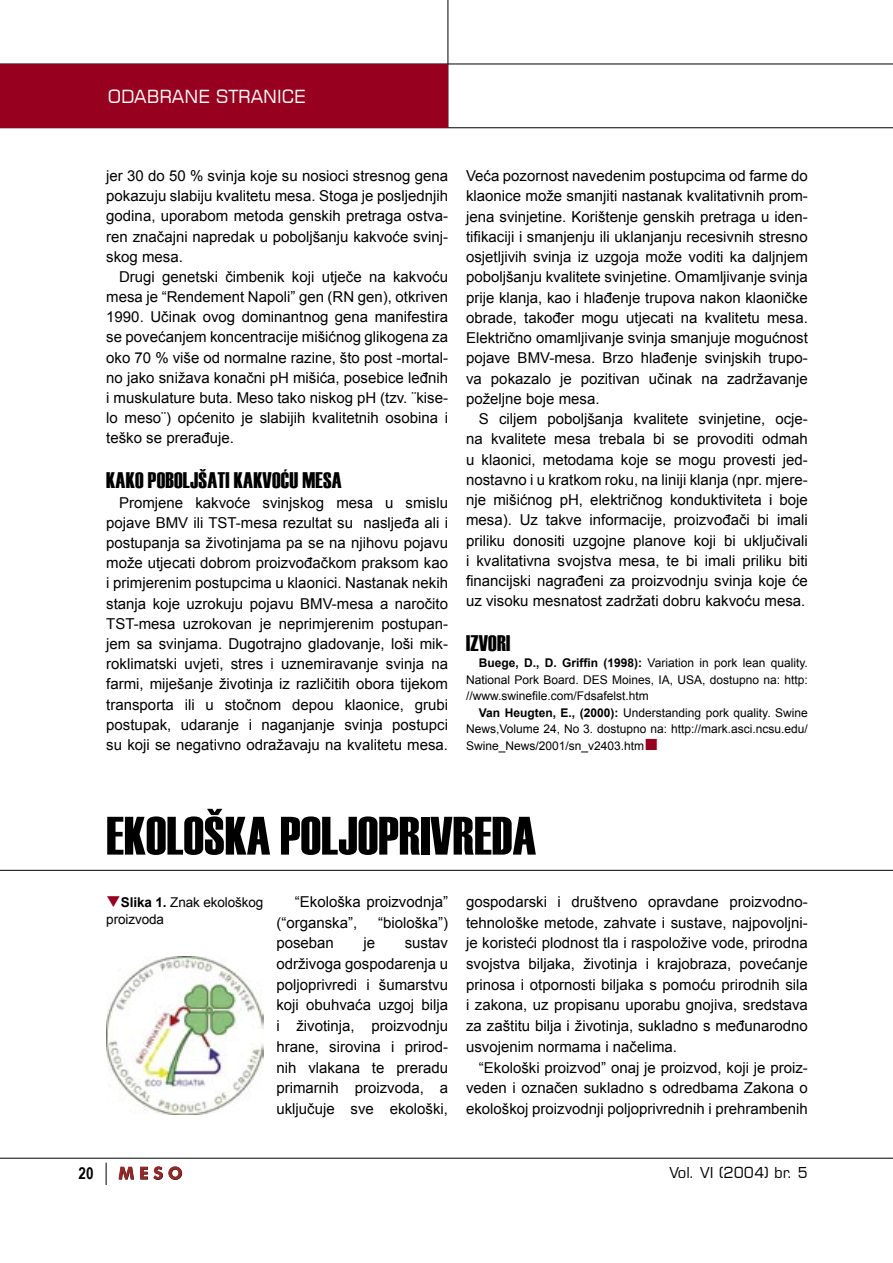
<style>
.page{position:relative;width:893px;height:1263px;background:#fff}
.page>*{position:absolute;margin:0;border:0;box-sizing:border-box;transform-origin:0 0}
.naslov_glavni{font:54px "Haettenschweiler";color:#000}
.naslov_u_tekstu{font:22.5px "Haettenschweiler";letter-spacing:.01em;color:#000}
.t1{font:18px "Square 721 BT";color:#fff}
.t2{font:700 16.5px "Arial Narrow";color:#000}
.tekst{font:15px/20.1px "Arial";color:#000;text-align:justify}
.t3{font:15px "Square 721 BT";color:#000}
.tekst_u_tablici{font:13.5px/16.2px "Arial";letter-spacing:-.01em;color:#000}
.literatura{font:12px/16.5px "Arial";color:#000;text-align:justify}
.s1{font-weight:700}
.s2{font-size:24px;color:#97001f}
.s3{color:#97001f}
</style>
<div class="page">
<hr style="left:0;top:1158px;width:893px;height:1px;background:#000">
<svg style="left:118px;top:1167px;width:16px;height:12px"></svg>
<svg style="left:140px;top:1166px;width:42px;height:14px"></svg>
<hr style="left:0;top:64px;width:893px;height:1px;background:#000">
<hr style="left:0;top:127px;width:893px;height:1px;background:#000">
<hr style="left:448px;top:0;width:1px;height:128px;background:#000">
<svg style="left:106px;top:1163px;width:1px;height:22px"></svg>
<div style="left:0;top:64px;width:448px;height:64px;background:#97001f"></div>
<hr style="left:0;top:870px;width:893px;height:1px;background:#000">
<img style="left:106px;top:957px;width:158px;height:157px">
<p class="t1" style="left:108px;top:85px;width:199px">ODABRANE STRANICE</p>
<p class="tekst" style="left:106px;top:166px;width:343px">jer 30 do 50 % svinja koje su nosioci stresnog gena pokazuju slabiju kvalitetu mesa. Stoga je posljednjih godina, uporabom metoda genskih pretraga ostva&shy;ren značajni napredak u poboljšanju kakvoće svinj&shy;skog mesa.</p>
<p class="tekst" style="left:106px;top:267px;width:343px;text-indent:13px">Drugi genetski čimbenik koji utječe na kakvoću mesa je “Rendement Napoli” gen (RN gen), otkriven 1990. Učinak ovog dominantnog gena manifestira se povećanjem koncentracije mišićnog glikogena za oko 70 % više od normalne razine, što post -mortal&shy;no jako snižava konačni pH mišića, posebice leđnih i muskulature buta. Meso tako niskog pH (tzv. ¨kise&shy;lo meso¨) općenito je slabijih kvalitetnih osobina i teško se prerađuje.</p>
<p class="naslov_u_tekstu" style="left:106px;top:464px;width:237px">KAKO POBOLJŠATI KAKVOĆU MESA</p>
<p class="tekst" style="left:106px;top:493px;width:343px;text-indent:13px">Promjene kakvoće svinjskog mesa u smislu pojave BMV ili TST-mesa rezultat su nasljeđa ali i postupanja sa životinjama pa se na njihovu pojavu može utjecati dobrom proizvođačkom praksom kao i primjerenim postupcima u klaonici. Nastanak nekih stanja koje uzrokuju pojavu BMV-mesa a naročito TST-mesa uzrokovan je neprimjerenim postupan&shy;jem sa svinjama. Dugotrajno gladovanje, loši mik&shy;roklimatski uvjeti, stres i uznemiravanje svinja na farmi, miješanje životinja iz različitih obora tijekom transporta ili u stočnom depou klaonice, grubi postupak, udaranje i naganjanje svinja postupci su koji se negativno odražavaju na kvalitetu mesa.</p>
<p class="tekst" style="left:466px;top:166px;width:343px">Veća pozornost navedenim postupcima od farme do klaonice može smanjiti nastanak kvalitativnih prom&shy;jena svinjetine. Korištenje genskih pretraga u iden&shy;tifikaciji i smanjenju ili uklanjanju recesivnih stresno osjetljivih svinja iz uzgoja može voditi ka daljnjem poboljšanju kvalitete svinjetine. Omamljivanje svinja prije klanja, kao i hlađenje trupova nakon klaoničke obrade, također mogu utjecati na kvalitetu mesa.<br>Električno omamljivanje svinja smanjuje mogućnost pojave BMV-mesa. Brzo hlađenje svinjskih trupo&shy;va pokazalo je pozitivan učinak na zadržavanje poželjne boje mesa.</p>
<p class="tekst" style="left:466px;top:409px;width:343px;text-indent:13px">S ciljem poboljšanja kvalitete svinjetine, ocje&shy;na kvalitete mesa trebala bi se provoditi odmah u klaonici, metodama koje se mogu provesti jed&shy;nostavno i u kratkom roku, na liniji klanja (npr. mjere&shy;nje mišićnog pH, električnog konduktiviteta i boje mesa). Uz takve informacije, proizvođači bi imali priliku donositi uzgojne planove koji bi uključivali i kvalitativna svojstva mesa, te bi imali priliku biti financijski nagrađeni za proizvodnju svinja koje će uz visoku mesnatost zadržati dobru kakvoću mesa.</p>
<p class="naslov_u_tekstu" style="left:466px;top:628px;width:46px">IZVORI</p>
<p class="literatura" style="left:466px;top:655px;width:343px;text-indent:13px"><span class="s1">Buege, D., D. Griffin (1998):</span> Variation in pork lean quality.<br>National Pork Board. DES Moines, IA, USA, dostupno na: http: //www.swinefile.com/Fdsafelst.htm</p>
<p class="literatura" style="left:466px;top:704px;width:343px;text-indent:13px"><span class="s1">Van Heugten, E., (2000):</span> Understanding pork quality. Swine News,Volume 24, No 3. dostupno na: http://mark.asci.ncsu.edu/ Swine_News/2001/sn_v2403.htm<span class="s2">■</span></p>
<p class="naslov_glavni" style="left:106px;top:799px;width:431px">EKOLOŠKA POLJOPRIVREDA</p>
<p class="tekst_u_tablici" style="left:106px;top:895px;width:159px"><span class="s3">❑</span><span class="s1">Slika 1.</span> Znak ekološkog proizvoda</p>
<p class="tekst" style="left:276px;top:891px;width:173px;line-height:20.7px;text-indent:18px">“Ekološka proizvodnja” (“organska”,</p>
<p class="tekst" style="left:378px;top:912px;width:72px">“biološka”)</p>
<p class="tekst" style="left:276px;top:933px;width:59px">poseban</p>
<p class="tekst" style="left:363px;top:933px;width:13px">je</p>
<p class="tekst" style="left:276px;top:933px;width:173px;line-height:20.7px;text-indent:128px">sustav održivoga gospodarenja u poljoprivredi i šumarstvu koji obuhvaća uzgoj bilja i životinja, proizvodnju hrane, sirovina i prirod&shy;nih vlakana te preradu primarnih proizvoda, a uključuje sve ekološki,</p>
<p class="tekst" style="left:466px;top:891px;width:343px;line-height:20.7px">gospodarski i društveno opravdane proizvodno&shy;tehnološke metode, zahvate i sustave, najpovoljni&shy;je koristeći plodnost tla i raspoložive vode, prirodna svojstva biljaka, životinja i krajobraza, povećanje prinosa i otpornosti biljaka s pomoću prirodnih sila i zakona, uz propisanu uporabu gnojiva, sredstava za zaštitu bilja i životinja, sukladno s međunarodno usvojenim normama i načelima.</p>
<p class="tekst" style="left:466px;top:1057px;width:343px;line-height:20.7px;text-indent:13px">“Ekološki proizvod” onaj je proizvod, koji je proiz&shy;veden i označen sukladno s odredbama Zakona o ekološkoj proizvodnji poljoprivrednih i prehrambenih</p>
<p class="t2" style="left:79px;top:1161px;width:17px">20</p>
<p class="t3" style="left:669px;top:1163px;width:140px">Vol. VI (2004) br. 5</p>
</div>
